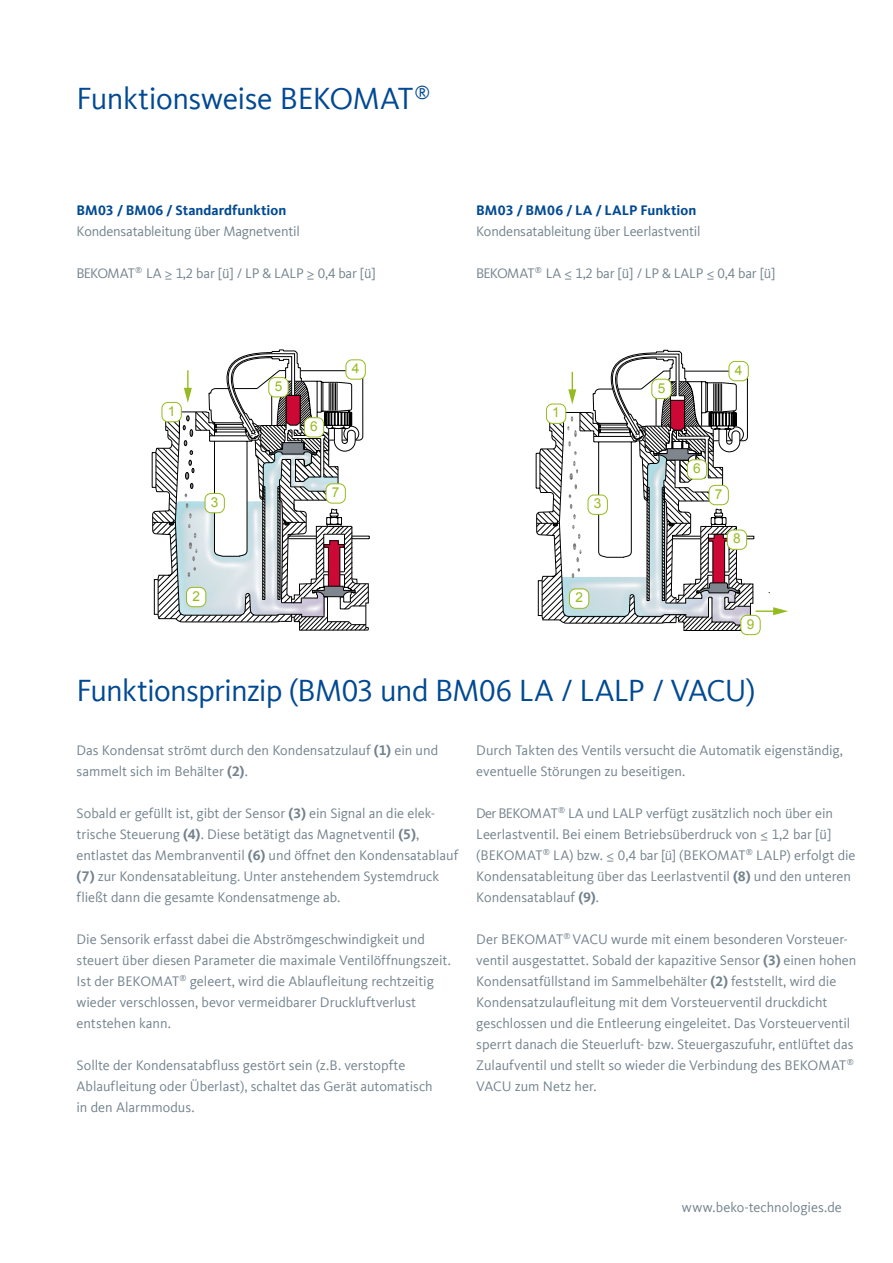
<style>
.page{position:relative;width:893px;height:1263px;background:#fff}
.page>*{position:absolute;margin:0;border:0;box-sizing:border-box;transform-origin:0 0}
.t1{font:31.5px "Kievit Offc Pro";letter-spacing:-.02em;color:#004993}
.t2{font:14.25px/21px "Kievit Offc Pro";color:#73828d}
.t3{font:700 14.25px "Kievit Offc Pro";letter-spacing:.005em;color:#004993}
.t4{font:13.65px "Arial";color:#95bb1e}
.s1{font-weight:700}
</style>
<div class="page">
<svg style="left:152px;top:350px;width:218px;height:281px"></svg>
<div style="left:205px;top:493px;width:19px;height:20px;background:#fff;border-radius:6px"></div>
<div style="left:205px;top:493px;width:20px;height:20px;border:1px solid #95bb1e;border-radius:6px"></div>
<div style="left:269px;top:378px;width:19px;height:19px;background:#fff;border-radius:6px"></div>
<div style="left:269px;top:377px;width:19px;height:20px;border:1px solid #95bb1e;border-radius:6px"></div>
<div style="left:346px;top:360px;width:19px;height:19px;background:#fff;border-radius:6px"></div>
<div style="left:346px;top:360px;width:20px;height:19px;border:1px solid #95bb1e;border-radius:6px"></div>
<div style="left:304px;top:418px;width:20px;height:19px;background:#fff;border-radius:6px"></div>
<div style="left:304px;top:417px;width:20px;height:20px;border:1px solid #95bb1e;border-radius:6px"></div>
<div style="left:326px;top:484px;width:19px;height:19px;background:#fff;border-radius:6px"></div>
<div style="left:326px;top:483px;width:20px;height:20px;border:1px solid #95bb1e;border-radius:6px"></div>
<div style="left:186px;top:587px;width:20px;height:20px;background:#fff;border-radius:6px"></div>
<div style="left:186px;top:587px;width:20px;height:20px;border:1px solid #95bb1e;border-radius:6px"></div>
<div style="left:741px;top:615px;width:19px;height:20px;border:1px solid #95bb1e;border-radius:6px"></div>
<svg style="left:536px;top:350px;width:252px;height:281px"></svg>
<h1 class="t1" style="left:77px;top:80px;width:355px">Funktionsweise BEKOMAT<sup>®</sup></h1>
<p class="t3" style="left:77px;top:202px;width:211px">BM03 / BM06 / Standardfunktion</p>
<p class="t2" style="left:77px;top:221px;width:225px">Kondensatableitung über Magnetventil</p>
<p class="t2" style="left:77px;top:263px;width:301px">BEKOMAT <sup>®</sup> LA ≥ 1,2 bar [ü] / LP &amp; LALP ≥ 0,4 bar [ü]</p>
<p class="t3" style="left:476px;top:202px;width:222px">BM03 / BM06 / LA / LALP Funktion</p>
<p class="t2" style="left:476px;top:221px;width:226px">Kondensatableitung über Leerlastventil</p>
<p class="t2" style="left:476px;top:263px;width:301px">BEKOMAT <sup>®</sup> LA ≤ 1,2 bar [ü] / LP &amp; LALP ≤ 0,4 bar [ü]</p>
<p class="t4" style="left:352px;top:359px;width:9px">4</p>
<p class="t4" style="left:735px;top:361px;width:9px">4</p>
<p class="t4" style="left:275px;top:377px;width:9px">5</p>
<p class="t4" style="left:658px;top:379px;width:9px">5</p>
<p class="t4" style="left:168px;top:402px;width:9px">1</p>
<p class="t4" style="left:552px;top:404px;width:9px">1</p>
<p class="t4" style="left:310px;top:417px;width:9px">6</p>
<p class="t4" style="left:693px;top:459px;width:9px">6</p>
<p class="t4" style="left:211px;top:493px;width:9px">3</p>
<p class="t4" style="left:332px;top:483px;width:9px">7</p>
<p class="t4" style="left:594px;top:495px;width:9px">3</p>
<p class="t4" style="left:715px;top:485px;width:9px">7</p>
<p class="t4" style="left:733px;top:530px;width:9px">8</p>
<p class="t4" style="left:192px;top:587px;width:9px">2</p>
<p class="t4" style="left:575px;top:588px;width:9px">2</p>
<p class="t4" style="left:747px;top:615px;width:9px">9</p>
<h1 class="t1" style="left:77px;top:672px;width:680px">Funktionsprinzip (BM03 und BM06 LA / LALP / VACU)</h1>
<p class="t2" style="left:77px;top:740px;width:363px">Das Kondensat strömt durch den Kondensatzulauf <span class="s1">(1)</span> ein und sammelt sich im Behälter <span class="s1">(2)</span>.</p>
<p class="t2" style="left:77px;top:803px;width:383px">Sobald er gefüllt ist, gibt der Sensor <span class="s1">(3)</span> ein Signal an die elek&shy;trische Steuerung <span class="s1">(4)</span>. Diese betätigt das Magnetventil <span class="s1">(5)</span>, entlastet das Membranventil <span class="s1">(6)</span> und öffnet den Kondensatablauf <span class="s1">(7)</span> zur Kondensatableitung. Unter anstehendem Systemdruck fließt dann die gesamte Kondensatmenge ab.</p>
<p class="t2" style="left:77px;top:929px;width:376px">Die Sensorik erfasst dabei die Abströmgeschwindigkeit und steuert über diesen Parameter die maximale Ventilöffnungszeit.<br>Ist der BEKOMAT<sup>®</sup> geleert, wird die Ablaufleitung rechtzeitig wieder verschlossen, bevor vermeidbarer Druckluftverlust entstehen kann.</p>
<p class="t2" style="left:77px;top:1055px;width:358px">Sollte der Kondensatabfluss gestört sein (z.B. verstopfte<br>Ablaufleitung oder Überlast), schaltet das Gerät automatisch in den Alarmmodus.</p>
<p class="t2" style="left:476px;top:740px;width:368px">Durch Takten des Ventils versucht die Automatik eigenständig, eventuelle Störungen zu beseitigen.</p>
<p class="t2" style="left:476px;top:803px;width:381px">Der BEKOMAT <sup>®</sup> LA und LALP verfügt zusätzlich noch über ein Leerlastventil. Bei einem Betriebsüberdruck von ≤ 1,2 bar [ü] (BEKOMAT<sup>®</sup> LA) bzw. ≤ 0,4 bar [ü] (BEKOMAT<sup>®</sup> LALP) erfolgt die Kondensatableitung über das Leerlastventil <span class="s1">(8)</span> und den unteren Kondensatablauf <span class="s1">(9)</span>.</p>
<p class="t2" style="left:476px;top:929px;width:382px">Der BEKOMAT<sup>®</sup> VACU wurde mit einem besonderen Vorsteuer&shy;ventil ausgestattet. Sobald der kapazitive Sensor <span class="s1">(3)</span> einen hohen Kondensatfüllstand im Sammelbehälter <span class="s1">(2)</span> feststellt, wird die Kondensatzulaufleitung mit dem Vorsteuerventil druckdicht geschlossen und die Entleerung eingeleitet. Das Vorsteuerventil sperrt danach die Steuerluft- bzw. Steuer gaszufuhr, entlüftet das Zulaufventil und stellt so wieder die Verbindung des BEKOMAT<sup>® </sup>VACU zum Netz her.</p>
<p class="t2" style="left:682px;top:1196px;width:161px">www.beko-technologies.de</p>
</div>
